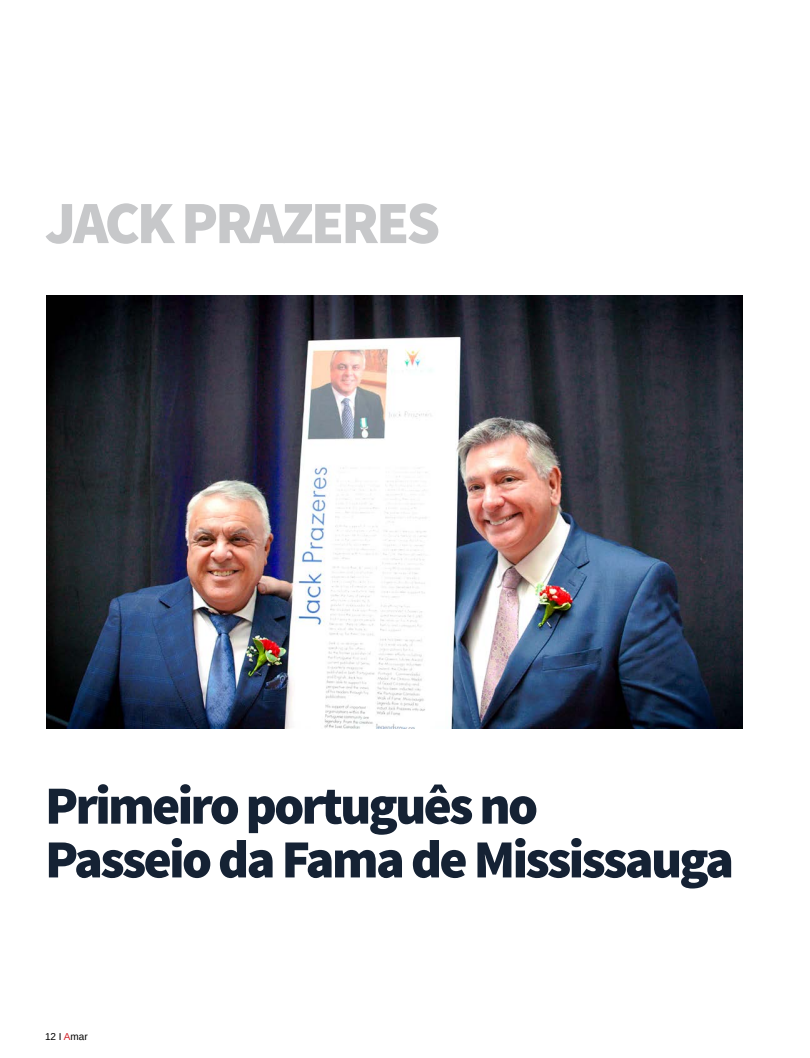
<style>
.page{position:relative;width:810px;height:1058px;background:#fff}
.page>*{position:absolute;margin:0;border:0;box-sizing:border-box;transform-origin:0 0}
.t1{font:900 60px "Source Sans Pro";letter-spacing:-.05em;color:#c7c8ca}
.t2{font:900 53.75px/53.8px "Source Sans Pro";letter-spacing:-.05em;color:#152234}
.t3{font:10px "Arimo";color:#000}
.s1{color:#d2232a}
</style>
<div class="page">
<img style="left:46px;top:296px;width:696px;height:432px">
<p class="t1" style="left:45px;top:184px;width:397px">JACK PRAZERES</p>
<p class="t2" style="left:45px;top:781px;width:691px">Primeiro português no<br>Passeio da Fama de Mississauga</p>
<p class="t3" style="left:45px;top:1029px;width:44px">12 I <span class="s1">A</span>mar</p>
</div>
